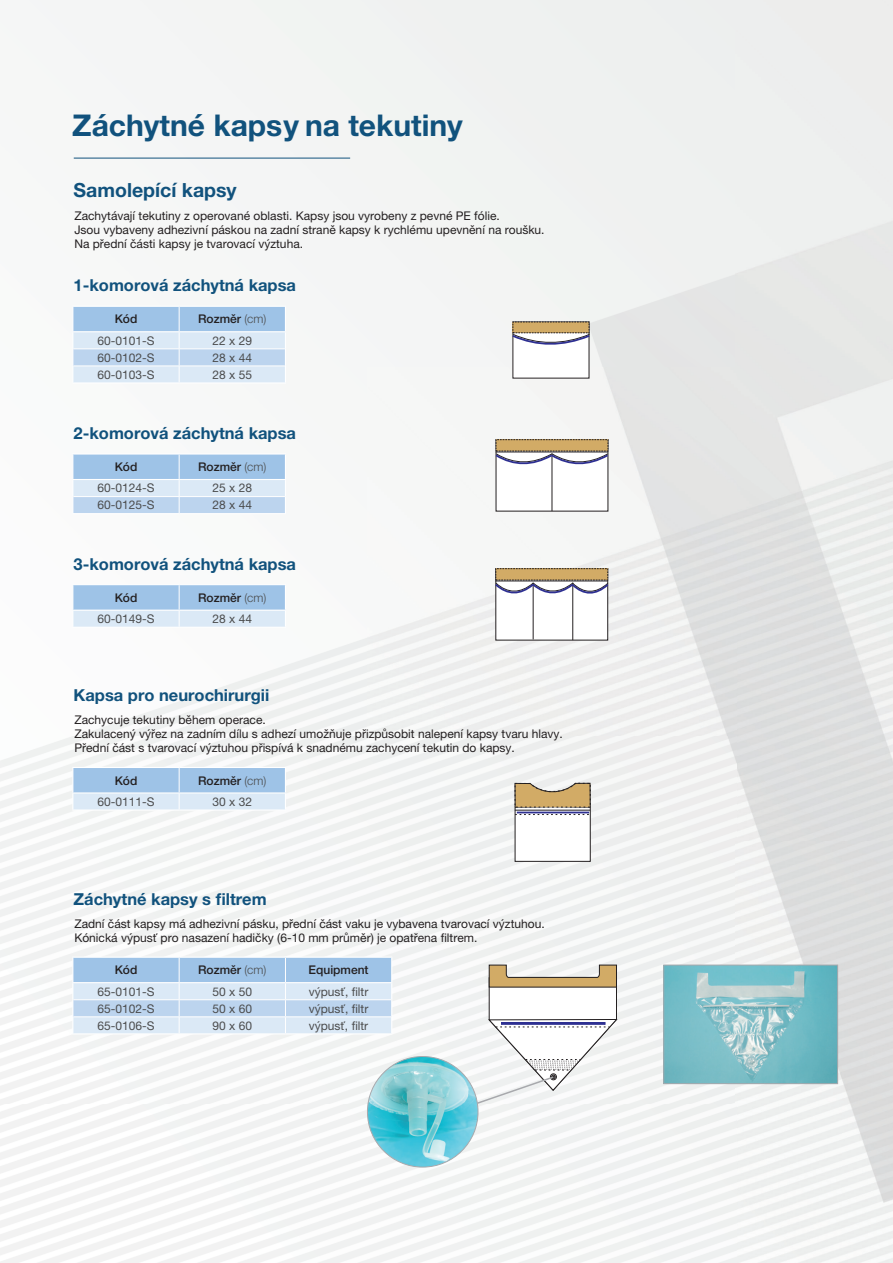
<style>
.page{position:relative;width:893px;height:1263px;background:#fff}
.page>*{position:absolute;margin:0;border:0;box-sizing:border-box;transform-origin:0 0}
.t1{font:700 30px "Helvetica Neue LT Pro";color:#11527d}
.t2{font:700 19.5px "Helvetica Neue LT Pro";color:#11527d}
.t3{font:700 16.5px "Helvetica Neue LT Pro";color:#11527d}
.t4{font:12px/14.4px "Helvetica Neue LT Pro";color:#231f20}
.t5{font:12px "Helvetica Neue LT Pro";color:#4b4c4d}
.t6{font:500 12px "Helvetica Neue LT Pro";color:#231f20}
.s1{font-weight:300;color:#4b4c4d}
</style>
<div class="page">
<img style="left:0;top:0;width:893px;height:1263px">
<hr style="left:74px;top:158px;width:276px;height:1px;background:#11527d">
<hr style="left:72px;top:382px;width:107px;height:2px;background:#fff">
<hr style="left:179px;top:382px;width:107px;height:2px;background:#fff">
<svg style="left:72px;top:306px;width:214px;height:77px;background:#c3daf0"></svg>
<hr style="left:72px;top:331px;width:107px;height:1px;background:#fff">
<hr style="left:179px;top:331px;width:107px;height:1px;background:#fff">
<hr style="left:72px;top:453px;width:107px;height:2px;background:#fff">
<hr style="left:179px;top:453px;width:107px;height:2px;background:#fff">
<svg style="left:72px;top:454px;width:214px;height:60px;background:#bcd5ee"></svg>
<hr style="left:72px;top:479px;width:107px;height:1px;background:#fff">
<hr style="left:179px;top:479px;width:107px;height:1px;background:#fff">
<hr style="left:72px;top:584px;width:107px;height:1px;background:#fff">
<hr style="left:179px;top:584px;width:107px;height:1px;background:#fff">
<hr style="left:72px;top:627px;width:107px;height:1px;background:#fff">
<hr style="left:179px;top:627px;width:107px;height:1px;background:#fff">
<svg style="left:72px;top:585px;width:214px;height:42px;background:#b8d3ed"></svg>
<hr style="left:72px;top:610px;width:107px;height:1px;background:#fff">
<hr style="left:179px;top:610px;width:107px;height:1px;background:#fff">
<svg style="left:72px;top:767px;width:214px;height:42px;background:#bad4ed"></svg>
<hr style="left:72px;top:809px;width:107px;height:2px;background:#fff">
<hr style="left:179px;top:809px;width:107px;height:2px;background:#fff">
<svg style="left:72px;top:957px;width:320px;height:77px;background:#c3d9f0"></svg>
<hr style="left:72px;top:982px;width:107px;height:1px;background:#fff">
<hr style="left:179px;top:982px;width:106px;height:1px;background:#fff">
<hr style="left:285px;top:982px;width:107px;height:1px;background:#fff">
<img style="left:665px;top:967px;width:171px;height:115px">
<div style="left:663px;top:965px;width:175px;height:119px;border:1px solid #a8a9ad"></div>
<img style="left:367px;top:1056px;width:111px;height:111px;border-radius:55px">
<div style="left:513px;top:322px;width:76px;height:56px;background:#fff"></div>
<svg style="left:510px;top:333px;width:81px;height:13px"></svg>
<div style="left:513px;top:322px;width:76px;height:11px;background:#d2ab66"></div>
<div style="left:496px;top:440px;width:112px;height:71px;background:#fff"></div>
<hr style="left:496px;top:451px;width:112px;height:1px;background:#231f20">
<div style="left:496px;top:440px;width:112px;height:11px;background:#d2ab66"></div>
<hr style="left:551px;top:453px;width:1px;height:58px;background:#231f20">
<svg style="left:494px;top:453px;width:116px;height:13px"></svg>
<div style="left:496px;top:569px;width:112px;height:71px;background:#fff"></div>
<hr style="left:495px;top:580px;width:113px;height:1px;background:#231f20">
<div style="left:496px;top:569px;width:112px;height:11px;background:#d2ab66"></div>
<hr style="left:572px;top:582px;width:1px;height:58px;background:#231f20">
<hr style="left:533px;top:583px;width:1px;height:56px;background:#231f20">
<svg style="left:493px;top:582px;width:117px;height:13px"></svg>
<svg style="left:514px;top:782px;width:77px;height:80px"></svg>
<hr style="left:517px;top:812px;width:72px;height:1px;background:#2e3092">
<svg style="left:475px;top:964px;width:143px;height:141px"></svg>
<h1 class="t1" style="left:72px;top:107px;width:392px">Záchytné kapsy na tekutiny</h1>
<h2 class="t2" style="left:74px;top:178px;width:165px">Samolepící kapsy</h2>
<p class="t4" style="left:74px;top:208px;width:472px">Zachytávají tekutiny z operované oblasti. Kapsy jsou vyrobeny z pevné PE fólie.<br>Jsou vybaveny adhezivní páskou na zadní straně kapsy k rychlému upevnění na roušku.<br>Na přední části kapsy je tvarovací výztuha.</p>
<h3 class="t3" style="left:74px;top:275px;width:224px">1-komorová záchytná kapsa</h3>
<p class="t6" style="left:115px;top:312px;width:24px">Kód</p>
<p class="t6" style="left:198px;top:312px;width:70px">Rozměr <span class="s1">(cm)</span></p>
<p class="t5" style="left:97px;top:333px;width:59px">60-0101-S</p>
<p class="t5" style="left:212px;top:333px;width:41px">22 x 29</p>
<p class="t5" style="left:97px;top:350px;width:59px">60-0102-S</p>
<p class="t5" style="left:212px;top:350px;width:41px">28 x 44</p>
<p class="t5" style="left:97px;top:367px;width:59px">60-0103-S</p>
<p class="t5" style="left:212px;top:367px;width:41px">28 x 55</p>
<h3 class="t3" style="left:74px;top:423px;width:224px">2-komorová záchytná kapsa</h3>
<p class="t6" style="left:115px;top:460px;width:24px">Kód</p>
<p class="t6" style="left:198px;top:460px;width:70px">Rozměr <span class="s1">(cm)</span></p>
<p class="t5" style="left:97px;top:481px;width:59px">60-0124-S</p>
<p class="t5" style="left:212px;top:481px;width:41px">25 x 28</p>
<p class="t5" style="left:97px;top:498px;width:59px">60-0125-S</p>
<p class="t5" style="left:212px;top:498px;width:41px">28 x 44</p>
<h3 class="t3" style="left:74px;top:553px;width:224px">3-komorová záchytná kapsa</h3>
<p class="t6" style="left:115px;top:590px;width:24px">Kód</p>
<p class="t6" style="left:198px;top:590px;width:70px">Rozměr <span class="s1">(cm)</span></p>
<p class="t5" style="left:97px;top:611px;width:59px">60-0149-S</p>
<p class="t5" style="left:212px;top:611px;width:41px">28 x 44</p>
<h3 class="t3" style="left:74px;top:685px;width:197px">Kapsa pro neurochirurgii</h3>
<p class="t4" style="left:74px;top:712px;width:490px">Zachycuje tekutiny během operace.<br>Zakulacený výřez na zadním dílu s adhezí umožňuje přizpůsobit nalepení kapsy tvaru hlavy.<br>Přední část s tvarovací výztuhou přispívá k snadnému zachycení tekutin do kapsy.</p>
<p class="t6" style="left:115px;top:773px;width:24px">Kód</p>
<p class="t6" style="left:198px;top:773px;width:70px">Rozměr <span class="s1">(cm)</span></p>
<p class="t5" style="left:97px;top:794px;width:59px">60-0111-S</p>
<p class="t5" style="left:212px;top:794px;width:41px">30 x 32</p>
<h3 class="t3" style="left:74px;top:889px;width:195px">Záchytné kapsy s filtrem</h3>
<p class="t4" style="left:74px;top:916px;width:472px">Zadní část kapsy má adhezivní pásku, přední část vaku je vybavena tvarovací výztuhou.<br>Kónická výpusť pro nasazení hadičky (6-10 mm průměr) je opatřena filtrem.</p>
<p class="t6" style="left:115px;top:963px;width:24px">Kód</p>
<p class="t6" style="left:198px;top:963px;width:70px">Rozměr <span class="s1">(cm)</span></p>
<p class="t6" style="left:309px;top:963px;width:61px">Equipment</p>
<p class="t5" style="left:97px;top:984px;width:59px">65-0101-S</p>
<p class="t5" style="left:212px;top:984px;width:41px">50 x 50</p>
<p class="t5" style="left:309px;top:984px;width:61px">výpusť, filtr</p>
<p class="t5" style="left:97px;top:1001px;width:59px">65-0102-S</p>
<p class="t5" style="left:212px;top:1001px;width:41px">50 x 60</p>
<p class="t5" style="left:309px;top:1001px;width:61px">výpusť, filtr</p>
<p class="t5" style="left:97px;top:1018px;width:59px">65-0106-S</p>
<p class="t5" style="left:212px;top:1018px;width:41px">90 x 60</p>
<p class="t5" style="left:309px;top:1018px;width:61px">výpusť, filtr</p>
</div>
